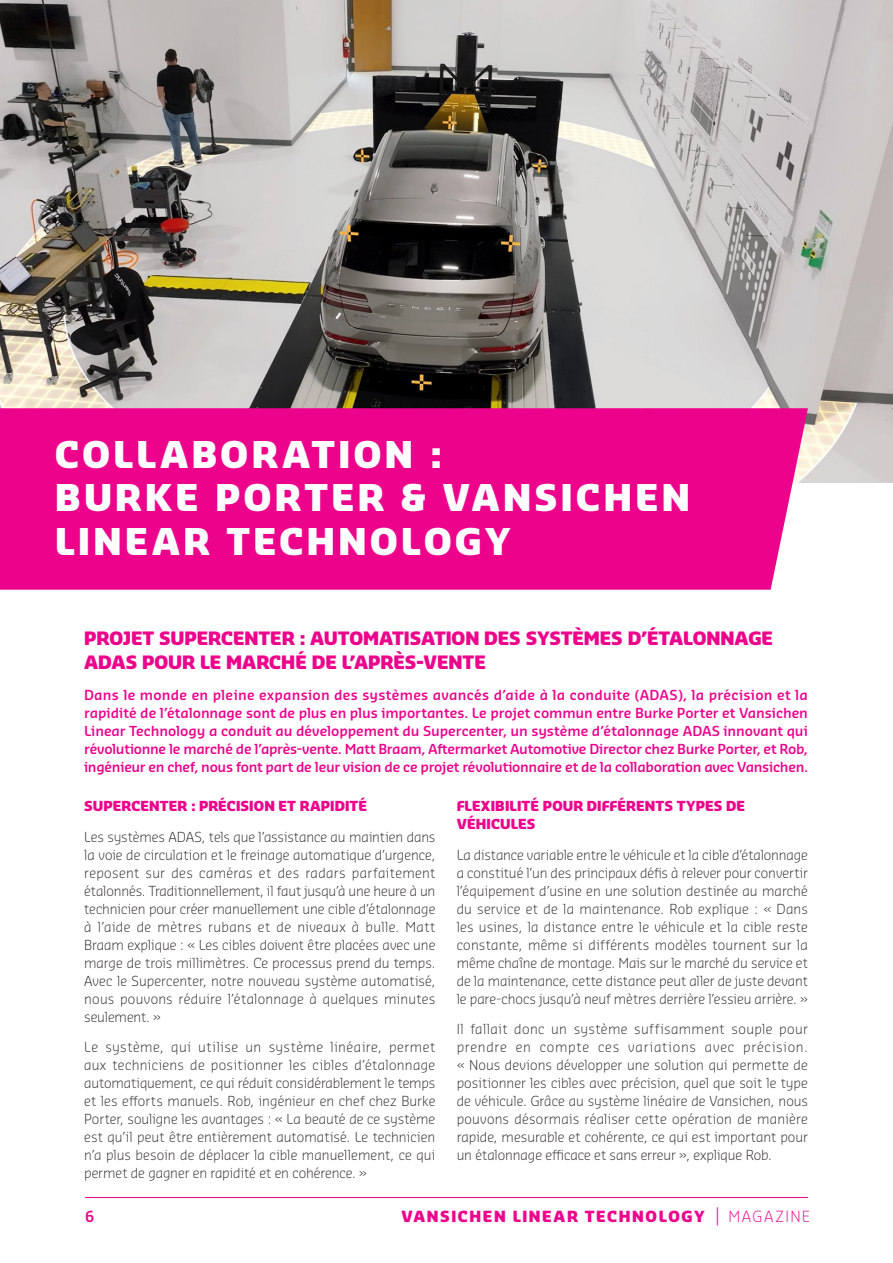
<style>
.page{position:relative;width:893px;height:1263px;background:#fff}
.page>*{position:absolute;margin:0;border:0;box-sizing:border-box;transform-origin:0 0}
.t1{font:900 36px/43.2px "Sansa Pro";letter-spacing:.095em;color:#fff}
.t2{font:900 18px/24px "Sansa Pro";letter-spacing:-.005em;color:#ed028c}
.t3{font:900 15px "Sansa Pro";letter-spacing:.105em;color:#ed028c}
.t4{font:600 15px "Sansa Pro";color:#ed028c}
.t5{font:300 13.5px/18px "Sansa Pro";color:#231f20;text-align:justify}
.t6{font:600 13.5px/18px "Sansa Pro";letter-spacing:-.02em;color:#ed028c;text-align:justify}
.t7{font:900 13.5px/18px "Sansa Pro";letter-spacing:.01em;color:#ed028c}
.s1{font-weight:600;font-size:18px}
.s2{font-weight:300}
</style>
<div class="page">
<hr style="left:85px;top:1197px;width:723px;height:1px;background:#ed028c">
<img style="left:0;top:0;width:893px;height:483px">
<div style="left:0;top:408px;width:808px;height:182px;background:#ed028c"></div>
<h1 class="t1" style="left:55px;top:432px;width:636px">COLLABORATION :<br>BURKE PORTER &amp; VANSICHEN<br>LINEAR TECHNOLOGY</h1>
<h2 class="t2" style="left:84px;top:626px;width:691px">PROJET SUPERCENTER : AUTOMATISATION DES SYSTÈMES D’ÉTALONNAGE<br>ADAS POUR LE MARCHÉ DE L’APRÈS-VENTE</h2>
<p class="t6" style="left:84px;top:686px;width:725px">Dans le monde en pleine expansion des systèmes avancés d’aide à la conduite (ADAS), la précision et la rapidité de l’étalonnage sont de plus en plus importantes. Le projet commun entre Burke Porter et Vansichen Linear Technology a conduit au développement du Supercenter, un système d’étalonnage ADAS innovant qui révolutionne le marché de l’après-vente. Matt Braam, Aftermarket Automotive Director chez Burke Porter, et Rob, ingénieur en chef, nous font part de leur vision de ce projet révolutionnaire et de la collaboration avec Vansichen.</p>
<p class="t7" style="left:84px;top:796px;width:285px">SUPERCENTER : PRÉCISION ET RAPIDITÉ</p>
<p class="t5" style="left:84px;top:827px;width:353px">Les systèmes ADAS, tels que l’assistance au maintien dans la voie de circulation et le freinage automatique d’urgence, reposent sur des caméras et des radars parfaitement étalonnés. Traditionnellement, il faut jusqu’à une heure à un technicien pour créer manuellement une cible d’étalonnage à l’aide de mètres rubans et de niveaux à bulle. Matt Braam explique : « Les cibles doivent être placées avec une marge de trois millimètres. Ce processus prend du temps.<br>Avec le Supercenter, notre nouveau système automatisé, nous pouvons réduire l’étalonnage à quelques minutes seulement. »</p>
<p class="t5" style="left:84px;top:1038px;width:353px">Le système, qui utilise un système linéaire, permet aux techniciens de positionner les cibles d’étalonnage automatiquement, ce qui réduit considérablement le temps et les efforts manuels. Rob, ingénieur en chef chez Burke Porter, souligne les avantages : « La beauté de ce système est qu’il peut être entièrement automatisé. Le technicien n’a plus besoin de déplacer la cible manuellement, ce qui permet de gagner en rapidité et en cohérence. »</p>
<p class="t7" style="left:457px;top:796px;width:290px">FLEXIBILITÉ POUR DIFFÉRENTS TYPES DE<br>VÉHICULES</p>
<p class="t5" style="left:457px;top:845px;width:353px">La distance variable entre le véhicule et la cible d’étalonnage a constitué l’un des principaux défis à relever pour convertir l’équipement d’usine en une solution destinée au marché du service et de la maintenance. Rob explique : « Dans les usines, la distance entre le véhicule et la cible reste constante, même si différents modèles tournent sur la même chaîne de montage. Mais sur le marché du service et de la maintenance, cette distance peut aller de juste devant le pare-chocs jusqu’à neuf mètres derrière l’essieu arrière. »</p>
<p class="t5" style="left:457px;top:1020px;width:353px">Il fallait donc un système suffisamment souple pour prendre en compte ces variations avec précision. « Nous devions développer une solution qui permette de positionner les cibles avec précision, quel que soit le type de véhicule. Grâce au système linéaire de Vansichen, nous pouvons désormais réaliser cette opération de manière rapide, mesurable et cohérente, ce qui est important pour un étalonnage efficace et sans erreur », explique Rob.</p>
<p class="t4" style="left:85px;top:1207px;width:11px">6</p>
<p class="t3" style="left:401px;top:1207px;width:410px">VANSICHEN LINEAR TECHNOLOGY <span class="s1">|</span> <span class="s2">MAGAZINE</span></p>
</div>
